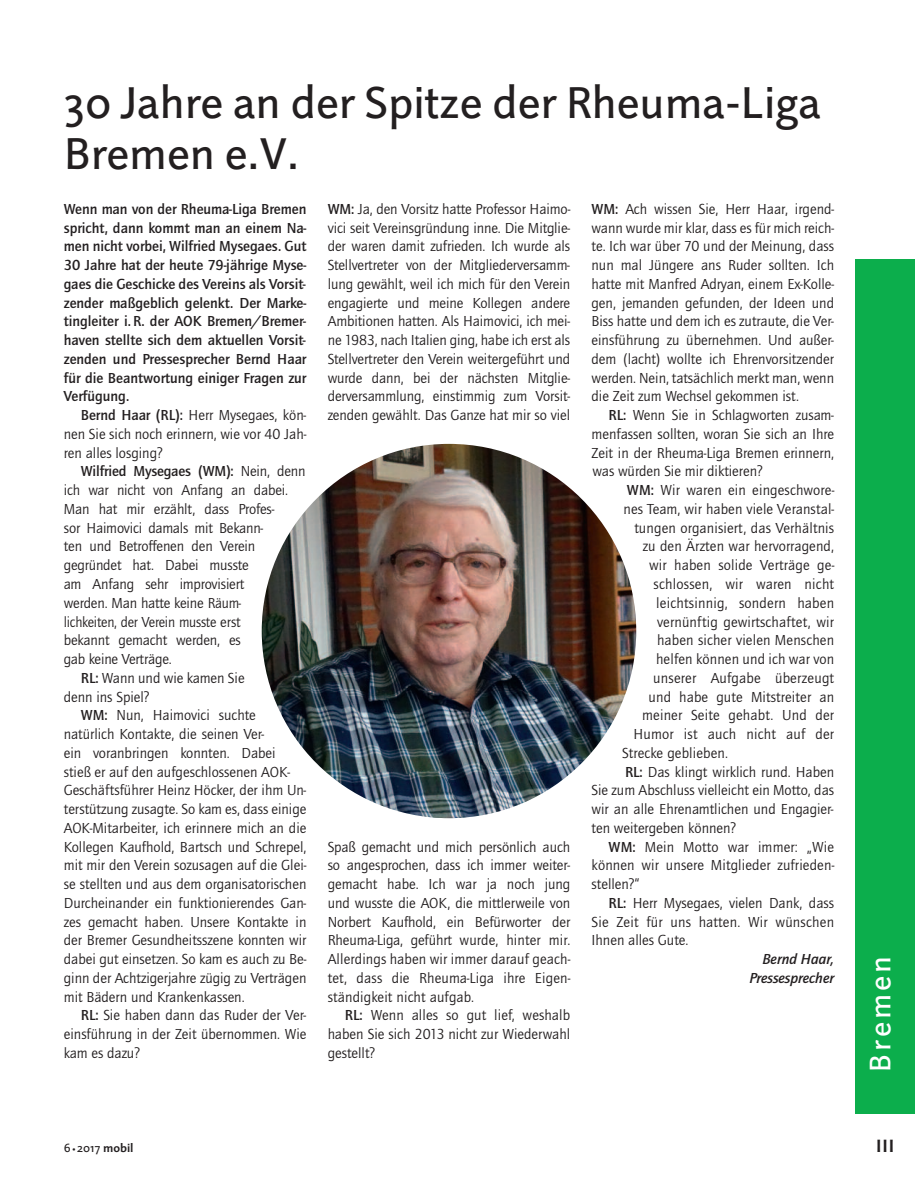
<style>
.page{position:relative;width:915px;height:1191px;background:#fff}
.page>*{position:absolute;margin:0;border:0;box-sizing:border-box;transform-origin:0 0}
.t1{font:45px/51px "Linotype Projekt";color:#231f20}
.t2{font:30px "Linotype Projekt";letter-spacing:.1em;color:#fff}
.t3{font:700 18px "Linotype Projekt";color:#231f20}
.t4{font:15px/18.8px "Quay Sans ITC";color:#231f20;text-align:justify}
.t5{font:500 15px/18.8px "Quay Sans ITC";color:#231f20;text-align:justify}
.t6{font:15px "Quay Sans ITC";color:#231f20;scale:.96 1}
.t7{font:italic 500 15px/18.8px "Quay Sans ITC";color:#231f20;text-align:right}
.t8{font:12px "Linotype Projekt";color:#231f20}
.s1{font-weight:500}
.s2{font-weight:400}
.s3{font-size:9px}
.s4{font-weight:700}
</style>
<div class="page">
<div style="left:854px;top:259px;width:60px;height:855px;background:#0cae4c"></div>
<img style="left:261px;top:444px;width:375px;height:374px;border-radius:50%">
<h1 class="t1" style="left:64px;top:83px;width:758px">30 Jahre an der Spitze der Rheuma-Liga<br>Bremen e.V.</h1>
<p class="t5" style="left:64px;top:201px;width:244px">Wenn man von der Rheuma-Liga Bremen spricht, dann kommt man an einem Na&shy;men nicht vorbei, Wilfried Mysegaes. Gut 30 Jahre hat der heute 79-jährige Myse&shy;gaes die Geschicke des Vereins als Vorsit&shy;zender maßgeblich gelenkt. Der Marke&shy;tingleiter i. R. der AOK Bremen/Bremer&shy;haven stellte sich dem aktuellen Vorsit&shy;zenden und Pressesprecher Bernd Haar für die Beantwortung einiger Fragen zur Verfügung.</p>
<p class="t4" style="left:64px;top:407px;width:244px;text-indent:17px"><span class="s1">Bernd Haar (RL):</span> Herr Mysegaes, kön&shy;nen Sie sich noch erinnern, wie vor 40 Jah&shy;ren alles losging?</p>
<p class="t5" style="left:81px;top:463px;width:226px">Wilfried Mysegaes (WM): <span class="s2">Nein, denn</span></p>
<p class="t4" style="left:64px;top:482px;width:226px">ich war nicht von Anfang an dabei.</p>
<p class="t4" style="left:64px;top:501px;width:212px">Man hat mir erzählt, dass Profes-</p>
<p class="t4" style="left:64px;top:519px;width:201px">sor Haimovici damals mit Bekann-</p>
<p class="t4" style="left:64px;top:538px;width:193px">ten und Betroffenen den Verein</p>
<p class="t4" style="left:64px;top:557px;width:186px">gegründet hat. Dabei musste</p>
<p class="t4" style="left:64px;top:576px;width:182px">am Anfang sehr improvisiert</p>
<p class="t4" style="left:64px;top:594px;width:179px">werden. Man hatte keine Räum-</p>
<p class="t6" style="left:64px;top:616px;width:186px">lichkeiten, der Verein musste erst</p>
<p class="t4" style="left:64px;top:632px;width:178px">bekannt gemacht werden, es</p>
<p class="t4" style="left:64px;top:651px;width:109px">gab keine Verträge.</p>
<p class="t4" style="left:81px;top:669px;width:165px"><span class="s1">RL:</span> Wann und wie kamen Sie</p>
<p class="t4" style="left:64px;top:688px;width:87px">denn ins Spiel?</p>
<p class="t4" style="left:81px;top:707px;width:176px"><span class="s1">WM:</span> Nun, Haimovici suchte</p>
<p class="t4" style="left:64px;top:726px;width:202px">natürlich Kontakte, die seinen Ver-</p>
<p class="t4" style="left:64px;top:744px;width:213px">ein voranbringen konnten. Dabei</p>
<p class="t4" style="left:64px;top:763px;width:227px">stieß er auf den aufgeschlossenen AOK-</p>
<p class="t4" style="left:64px;top:782px;width:244px">Geschäftsführer Heinz Höcker, der ihm Un-</p>
<p class="t4" style="left:64px;top:801px;width:244px">terstützung zusagte. So kam es, dass einige</p>
<p class="t4" style="left:64px;top:819px;width:244px">AOK-Mitarbeiter, ich erinnere mich an die</p>
<p class="t4" style="left:64px;top:838px;width:244px">Kollegen Kaufhold, Bartsch und Schrepel,</p>
<p class="t4" style="left:64px;top:857px;width:244px">mit mir den Verein sozusagen auf die Glei-</p>
<p class="t4" style="left:64px;top:876px;width:244px">se stellten und aus dem organisatorischen</p>
<p class="t4" style="left:64px;top:894px;width:244px">Durcheinander ein funktionierendes Gan-</p>
<p class="t4" style="left:64px;top:913px;width:244px">zes gemacht haben. Unsere Kontakte in</p>
<p class="t4" style="left:64px;top:932px;width:244px">der Bremer Gesundheitsszene konnten wir</p>
<p class="t4" style="left:64px;top:951px;width:244px">dabei gut einsetzen. So kam es auch zu Be-</p>
<p class="t4" style="left:64px;top:969px;width:244px">ginn der Achtzigerjahre zügig zu Verträgen</p>
<p class="t4" style="left:64px;top:988px;width:182px">mit Bädern und Krankenkassen.</p>
<p class="t4" style="left:81px;top:1007px;width:226px"><span class="s1">RL:</span> Sie haben dann das Ruder der Ver-</p>
<p class="t4" style="left:64px;top:1026px;width:244px">einsführung in der Zeit übernommen. Wie</p>
<p class="t4" style="left:64px;top:1044px;width:78px">kam es dazu?</p>
<p class="t4" style="left:327px;top:201px;width:244px"><span class="s1">WM:</span> Ja, den Vorsitz hatte Professor Haimo&shy;vici seit Vereinsgründung inne. Die Mitglie&shy;der waren damit zufrieden. Ich wurde als Stellvertreter von der Mitgliederversamm&shy;lung gewählt, weil ich mich für den Verein engagierte und meine Kollegen andere Ambitionen hatten. Als Haimovici, ich mei&shy;ne 1983, nach Italien ging, habe ich erst als Stellvertreter den Verein weitergeführt und wurde dann, bei der nächsten Mitglie&shy;derversammlung, einstimmig zum Vorsit&shy;zenden gewählt. Das Ganze hat mir so viel</p>
<p class="t4" style="left:327px;top:838px;width:244px">Spaß gemacht und mich persönlich auch so angesprochen, dass ich immer weiter&shy;gemacht habe. Ich war ja noch jung und wusste die AOK, die mittlerweile von Norbert Kaufhold, ein Befürworter der Rheuma-Liga, geführt wurde, hinter mir.<br>Allerdings haben wir immer darauf geach&shy;tet, dass die Rheuma-Liga ihre Eigen&shy;ständigkeit nicht aufgab.</p>
<p class="t4" style="left:327px;top:1007px;width:244px;text-indent:17px"><span class="s1">RL:</span> Wenn alles so gut lief, weshalb haben Sie sich 2013 nicht zur Wiederwahl gestellt?</p>
<p class="t4" style="left:591px;top:201px;width:244px"><span class="s1">WM:</span> Ach wissen Sie, Herr Haar, irgend&shy;wann wurde mir klar, dass es für mich reich&shy;te. Ich war über 70 und der Meinung, dass nun mal Jüngere ans Ruder sollten. Ich hatte mit Manfred Adryan, einem Ex-Kolle&shy;gen, jemanden gefunden, der Ideen und Biss hatte und dem ich es zutraute, die Ver&shy;einsführung zu übernehmen. Und außer&shy;dem (lacht) wollte ich Ehrenvorsitzender werden. Nein, tatsächlich merkt man, wenn die Zeit zum Wechsel gekommen ist.</p>
<p class="t4" style="left:591px;top:407px;width:244px;text-indent:17px"><span class="s1">RL:</span> Wenn Sie in Schlagworten zusam&shy;menfassen sollten, woran Sie sich an Ihre Zeit in der Rheuma-Liga Bremen erinnern, was würden Sie mir diktieren?</p>
<p class="t4" style="left:626px;top:482px;width:209px"><span class="s1">WM:</span> Wir waren ein eingeschwore-</p>
<p class="t4" style="left:623px;top:501px;width:212px">nes Team, wir haben viele Veranstal-</p>
<p class="t4" style="left:634px;top:519px;width:201px">tungen organisiert, das Verhältnis</p>
<p class="t4" style="left:642px;top:538px;width:193px">zu den Ärzten war hervorragend,</p>
<p class="t4" style="left:649px;top:557px;width:187px">wir haben solide Verträge ge-</p>
<p class="t4" style="left:653px;top:576px;width:182px">schlossen, wir waren nicht</p>
<p class="t4" style="left:656px;top:594px;width:179px">leichtsinnig, sondern haben</p>
<p class="t4" style="left:657px;top:613px;width:178px">vernünftig gewirtschaftet, wir</p>
<p class="t4" style="left:657px;top:632px;width:178px">haben sicher vielen Menschen</p>
<p class="t4" style="left:655px;top:651px;width:179px">helfen können und ich war von</p>
<p class="t4" style="left:653px;top:669px;width:182px">unserer Aufgabe überzeugt</p>
<p class="t4" style="left:648px;top:688px;width:187px">und habe gute Mitstreiter an</p>
<p class="t4" style="left:641px;top:707px;width:193px">meiner Seite gehabt. Und der</p>
<p class="t4" style="left:633px;top:726px;width:202px">Humor ist auch nicht auf der</p>
<p class="t4" style="left:622px;top:744px;width:107px">Strecke geblieben.</p>
<p class="t4" style="left:624px;top:763px;width:210px"><span class="s1">RL:</span> Das klingt wirklich rund. Haben</p>
<p class="t4" style="left:591px;top:782px;width:244px">Sie zum Abschluss vielleicht ein Motto, das</p>
<p class="t4" style="left:591px;top:801px;width:243px">wir an alle Ehrenamtlichen und Engagier-</p>
<p class="t4" style="left:591px;top:819px;width:146px">ten weitergeben können?</p>
<p class="t4" style="left:608px;top:838px;width:227px"><span class="s1">WM:</span> Mein Motto war immer: „Wie</p>
<p class="t4" style="left:591px;top:857px;width:244px">können wir unsere Mitglieder zufrieden-</p>
<p class="t4" style="left:591px;top:876px;width:49px">stellen?“</p>
<p class="t4" style="left:608px;top:894px;width:227px"><span class="s1">RL:</span> Herr Mysegaes, vielen Dank, dass</p>
<p class="t4" style="left:591px;top:913px;width:244px">Sie Zeit für uns hatten. Wir wünschen</p>
<p class="t4" style="left:591px;top:932px;width:98px">Ihnen alles Gute.</p>
<p class="t7" style="left:749px;top:951px;width:86px">Bernd Haar,<br>Pressesprecher</p>
<h2 class="t2" style="left:869px;top:1071px;width:117px;rotate:-90deg">Bremen</h2>
<p class="t8" style="left:64px;top:1143px;width:71px">6 <span class="s3">•</span>2017 <span class="s4">mobil</span></p>
<p class="t3" style="left:875px;top:1139px;width:20px">III</p>
</div>
